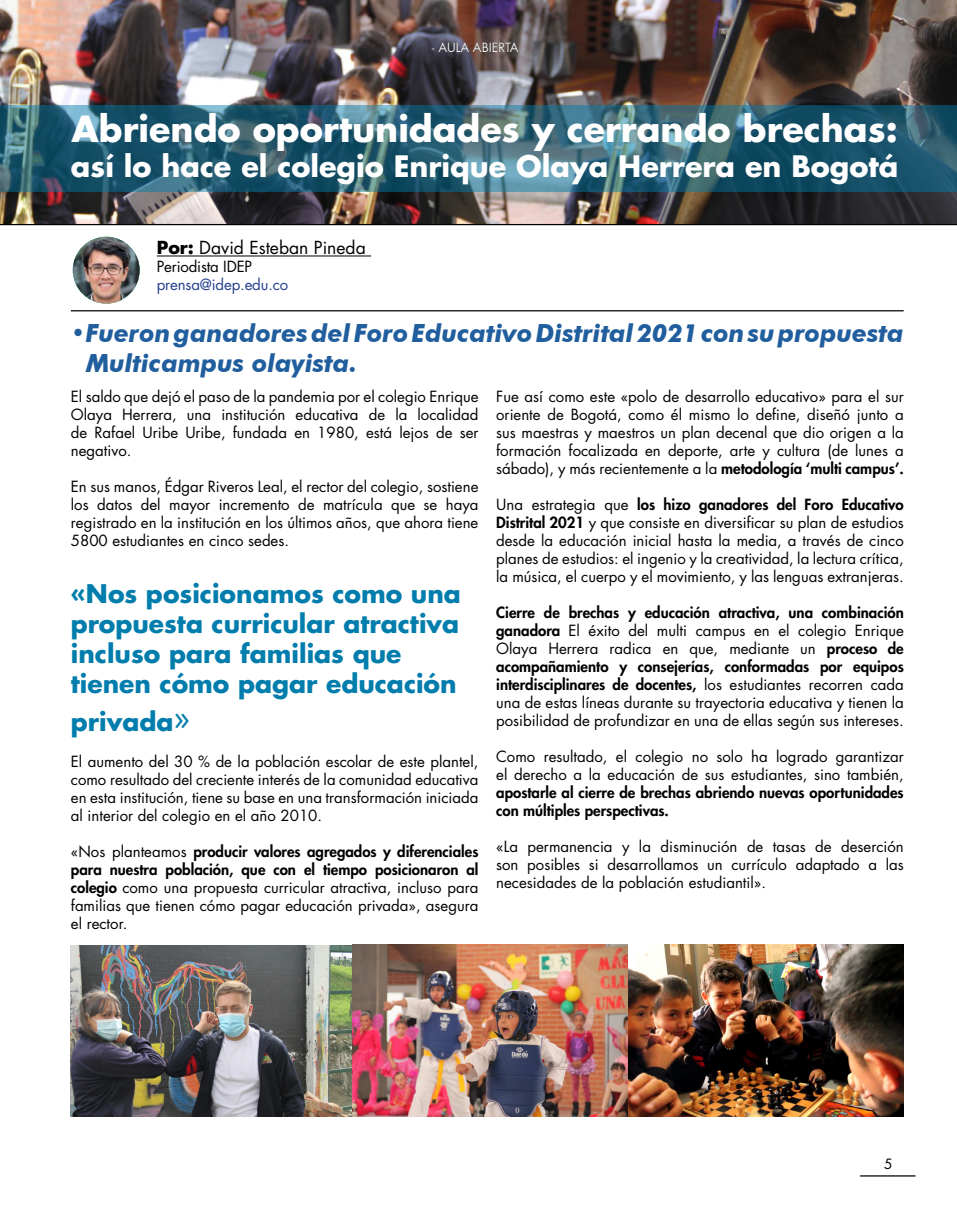
<style>
.page{position:relative;width:957px;height:1205px;background:#fff}
.page>*{position:absolute;margin:0;border:0;box-sizing:border-box;transform-origin:0 0}
.t1{font:700 35px "Futura Std";color:#fff}
.t2{font:700 28.75px "Futura Std";color:#fff}
.t3{font:700 25px/30px "Futura Std";color:#007dac}
.t4{font:italic 700 25px/30px "Futura BT";color:#215e9e}
.t5{font:17.5px "Futura Std";color:#000}
.t6{font:15px/18px "Futura Std";color:#000;text-align:justify}
.t7{font:800 15px/18px "Futura Std";color:#000}
.t8{font:15px "Futura Std";letter-spacing:-.01em;color:#25408f}
.t9{font:13.75px "Futura Std";color:#000}
.t10{font:12.5px "Futura Std";color:#fff}
.s1{font-weight:700}
.s2{font-weight:500;font-style:normal}
.s3{font-weight:500;font-size:31.25px}
.s4{font-weight:800}
</style>
<div class="page">
<img style="left:0;top:0;width:957px;height:223px">
<hr style="left:71px;top:310px;width:832px;height:1px;background:#000">
<hr style="left:0;top:224px;width:957px;height:1px;background:#000">
<hr style="left:157px;top:255px;width:214px;height:1px;background:#000">
<img style="left:73px;top:237px;width:67px;height:67px;border-radius:33px">
<svg style="left:0;top:105px;width:957px;height:87px;background:#2d6175"></svg>
<img style="left:71px;top:945px;width:833px;height:171px">
<hr style="left:860px;top:1175px;width:55px;height:1px;background:#000">
<p class="t10" style="left:432px;top:39px;width:95px">- AULA ABIERTA -</p>
<h1 class="t1" style="left:72px;top:106px;width:827px">Abriendo oportunidades y cerrando brechas:</h1>
<h2 class="t2" style="left:71px;top:147px;width:829px">así lo hace el colegio Enrique Olaya Herrera en Bogotá</h2>
<p class="t5" style="left:157px;top:237px;width:210px"><span class="s1">Por:</span> David Esteban Pineda</p>
<p class="t6" style="left:157px;top:258px;width:97px">Periodista IDEP</p>
<p class="t8" style="left:157px;top:275px;width:133px">prensa@idep.edu.co</p>
<h3 class="t4" style="left:86px;top:317px;width:819px;text-indent:-15px"><span class="s2">•</span>Fueron ganadores del Foro Educativo Distrital 2021 con su propuesta<br>Multicampus olayista.</h3>
<p class="t6" style="left:71px;top:388px;width:409px">El saldo que dejó el paso de la pandemia por el colegio Enrique Olaya Herrera, una institución educativa de la localidad de Rafael Uribe Uribe, fundada en 1980, está lejos de ser negativo.</p>
<p class="t6" style="left:71px;top:478px;width:409px">En sus manos, Édgar Riveros Leal, el rector del colegio, sostiene los datos del mayor incremento de matrícula que se haya registrado en la institución en los últimos años, que ahora tiene 5800 estudiantes en cinco sedes.</p>
<h3 class="t3" style="left:71px;top:578px;width:391px">«Nos posicionamos como una propuesta curricular atractiva incluso para familias que tienen cómo pagar educación</h3>
<h3 class="t3" style="left:71px;top:706px;width:120px">privada<span class="s3">»</span></h3>
<p class="t6" style="left:71px;top:752px;width:409px">El aumento del 30 % de la población escolar de este plantel, como resultado del creciente interés de la comunidad educativa en esta institución, tiene su base en una transformación iniciada al interior del colegio en el año 2010.</p>
<p class="t6" style="left:71px;top:842px;width:409px">«Nos planteamos <span class="s4">producir valores agregados y diferenciales para nuestra población, que con el tiempo posicionaron al colegio</span> como una propuesta curricular atractiva, incluso para familias que tienen cómo pagar educación privada», asegura el rector.</p>
<p class="t6" style="left:496px;top:388px;width:409px">Fue así como este «polo de desarrollo educativo» para el sur oriente de Bogotá, como él mismo lo define, diseñó junto a sus maestras y maestros un plan decenal que dio origen a la formación focalizada en deporte, arte y cultura (de lunes a sábado), y más recientemente a la <span class="s4">metodología ‘multi campus’.</span></p>
<p class="t6" style="left:496px;top:496px;width:409px">Una estrategia que <span class="s4">los hizo ganadores del Foro Educativo Distrital 2021</span> y que consiste en diversificar su plan de estudios desde la educación inicial hasta la media, a través de cinco planes de estudios: el ingenio y la creatividad, la lectura crítica, la música, el cuerpo y el movimiento, y las lenguas extranjeras.</p>
<p class="t6" style="left:496px;top:604px;width:409px"><span class="s4">Cierre de brechas y educación atractiva, una combinación ganadora</span> El éxito del multi campus en el colegio Enrique Olaya Herrera radica en que, mediante un <span class="s4">proceso de acompañamiento y consejerías, conformadas por equipos interdisciplinares de docentes,</span> los estudiantes recorren cada una de estas líneas durante su trayectoria educativa y tienen la posibilidad de profundizar en una de ellas según sus intereses.</p>
<p class="t6" style="left:496px;top:748px;width:409px">Como resultado, el colegio no solo ha logrado garantizar el derecho a la educación de sus estudiantes, sino también,</p>
<p class="t7" style="left:496px;top:784px;width:409px">apostarle al cierre de brechas abriendo nuevas oportunidades con múltiples perspectivas.</p>
<p class="t6" style="left:496px;top:838px;width:409px">«La permanencia y la disminución de tasas de deserción son posibles si desarrollamos un currículo adaptado a las necesidades de la población estudiantil».</p>
<p class="t9" style="left:884px;top:1155px;width:10px">5</p>
</div>
